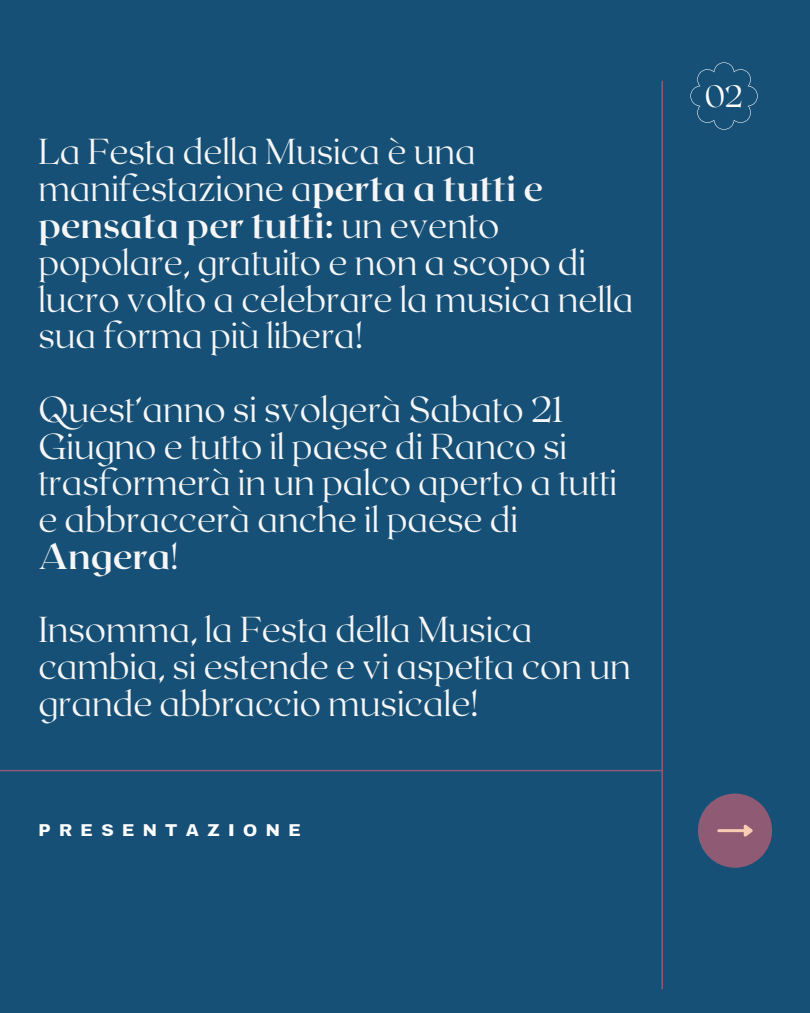
<style>
.page{position:relative;width:810px;height:1013px;background:#fff}
.page>*{position:absolute;margin:0;border:0;box-sizing:border-box;transform-origin:0 0}
.t1{font:100 36px/36.8px "Roxborough CF";color:#f6f6f6}
.t2{font:100 30.8px "Roxborough CF";color:#fff}
.t3{font:700 21px "EFT Composite";letter-spacing:.4em;color:#fff}
.s1{font-weight:700}
</style>
<div class="page">
<div style="left:0;top:0;width:810px;height:1012px;background:#165076"></div>
<hr style="left:662px;top:81px;width:1px;height:908px;background:#8e5a74">
<hr style="left:0;top:769px;width:663px;height:2px;background:#8e5a74">
<div style="left:698px;top:793px;width:74px;height:74px;background:#8e5a74;border-radius:50%"></div>
<hr style="left:719px;top:829px;width:25px;height:3px;background:#f6cdb3">
<svg style="left:741px;top:824px;width:12px;height:13px"></svg>
<svg style="left:690px;top:62px;width:68px;height:68px"></svg>
<h1 class="t1" style="left:38px;top:132px;width:597px">La Festa della Musica è una manifestazione a<span class="s1">perta a tutti e pensata per tutti:</span> un evento popolare, gratuito e non a scopo di lucro volto a celebrare la musica nella sua forma più libera!</h1>
<h1 class="t1" style="left:38px;top:389px;width:580px">Quest’anno si svolgerà Sabato 21<br>Giugno e tutto il paese di Ranco si trasformerà in un palco aperto a tutti e abbraccerà anche il paese di<br><span class="s1">Angera</span>!</h1>
<h1 class="t1" style="left:38px;top:609px;width:594px">Insomma, la Festa della Musica cambia, si estende e vi aspetta con un grande abbraccio musicale!</h1>
<p class="t3" style="left:38px;top:815px;width:264px">PRESENTAZIONE</p>
<p class="t2" style="left:705px;top:77px;width:40px">02</p>
</div>
